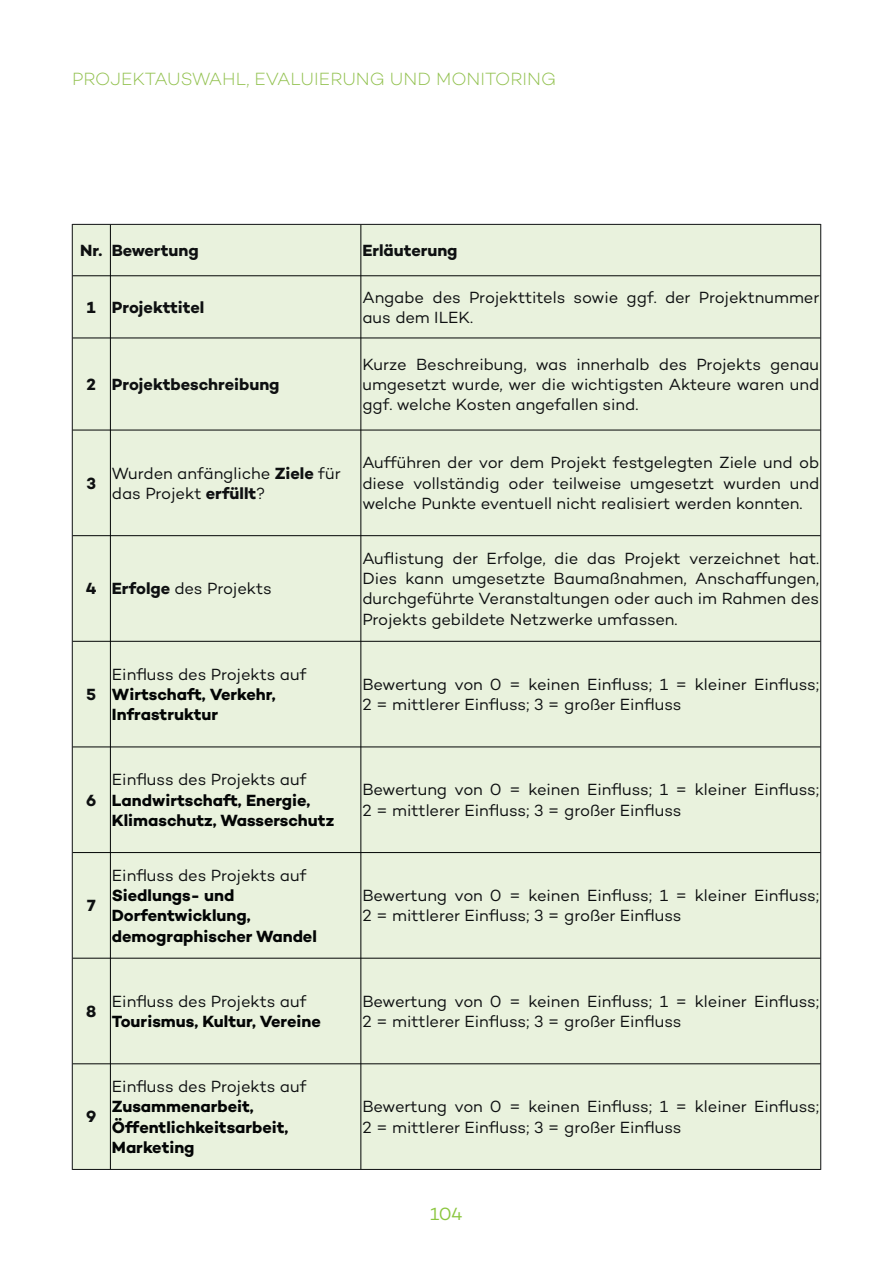
<style>
.page{position:relative;width:893px;height:1263px;background:#fff}
.page>*{position:absolute;margin:0;border:0;box-sizing:border-box;transform-origin:0 0}
.t1{font:300 18px "Campton";color:#92c14f}
.t2{font:18px "Campton";color:#8bc63f}
.t3{font:16.5px/20.2px "Campton";letter-spacing:-.005em;color:#0e1011}
.t4{font:700 16.5px/20.2px "Campton";color:#030505}
.t5{font:700 16.5px "Campton";letter-spacing:-.005em;color:#0e1011}
.s1{font-weight:700}
</style>
<div class="page">
<div style="left:73px;top:225px;width:747px;height:944px;background:#e9f2dd"></div>
<hr style="left:72px;top:224px;width:1px;height:946px;background:#0e1011">
<hr style="left:820px;top:224px;width:1px;height:946px;background:#0e1011">
<hr style="left:110px;top:225px;width:1px;height:944px;background:#030505">
<hr style="left:360px;top:225px;width:1px;height:944px;background:#030505">
<hr style="left:72px;top:224px;width:749px;height:1px;background:#0e1011">
<hr style="left:72px;top:1169px;width:749px;height:1px;background:#0e1011">
<hr style="left:73px;top:275px;width:747px;height:1px;background:#030505">
<hr style="left:73px;top:338px;width:747px;height:1px;background:#030505">
<hr style="left:73px;top:430px;width:747px;height:1px;background:#030505">
<hr style="left:73px;top:535px;width:747px;height:1px;background:#030505">
<hr style="left:73px;top:641px;width:747px;height:1px;background:#030505">
<hr style="left:73px;top:746px;width:747px;height:1px;background:#030505">
<hr style="left:73px;top:852px;width:747px;height:1px;background:#030505">
<hr style="left:73px;top:958px;width:747px;height:1px;background:#030505">
<hr style="left:73px;top:1063px;width:747px;height:1px;background:#030505">
<p class="t1" style="left:72px;top:71px;width:485px">PROJEKTAUSWAHL, EVALUIERUNG UND MONITORING</p>
<p class="t5" style="left:80px;top:243px;width:120px">Nr. Bewertung</p>
<p class="t5" style="left:362px;top:243px;width:97px">Erläuterung</p>
<p class="t5" style="left:87px;top:300px;width:119px">1 Projekttitel</p>
<p class="t3" style="left:362px;top:288px;width:458px">Angabe des Projekttitels sowie ggf. der Projektnummer aus dem ILEK.</p>
<p class="t5" style="left:87px;top:377px;width:194px">2 Projektbeschreibung</p>
<p class="t3" style="left:362px;top:355px;width:458px;text-align:justify">Kurze Beschreibung, was innerhalb des Projekts genau umgesetzt wurde, wer die wichtigsten Akteure waren und ggf. welche Kosten angefallen sind.</p>
<p class="t5" style="left:87px;top:476px;width:11px">3</p>
<p class="t3" style="left:112px;top:464px;width:230px">Wurden anfängliche <span class="s1">Ziele</span> für das Projekt <span class="s1">erfüllt</span>?</p>
<p class="t3" style="left:362px;top:454px;width:458px;text-align:justify">Aufführen der vor dem Projekt festgelegten Ziele und ob diese vollständig oder teilweise umgesetzt wurden und welche Punkte eventuell nicht realisiert werden konnten.</p>
<p class="t3" style="left:86px;top:580px;width:187px"><span class="s1">4 Erfolge</span> des Projekts</p>
<p class="t3" style="left:362px;top:549px;width:458px;text-align:justify">Auflistung der Erfolge, die das Projekt verzeichnet hat.<br>Dies kann umgesetzte Baumaßnahmen, Anschaffungen, durchgeführte Veranstaltungen oder auch im Rahmen des Projekts gebildete Netzwerke umfassen.</p>
<p class="t5" style="left:86px;top:687px;width:12px">5</p>
<p class="t3" style="left:112px;top:665px;width:196px">Einfluss des Projekts auf</p>
<p class="t4" style="left:112px;top:685px;width:165px">Wirtschaft, Verkehr,<br>Infrastruktur</p>
<p class="t3" style="left:362px;top:675px;width:458px">Bewertung von 0 = keinen Einfluss; 1 = kleiner Einfluss;<br>2 = mittlerer Einfluss; 3 = großer Einfluss</p>
<p class="t5" style="left:86px;top:793px;width:12px">6</p>
<p class="t5" style="left:87px;top:898px;width:10px">7</p>
<p class="t3" style="left:112px;top:771px;width:196px">Einfluss des Projekts auf</p>
<p class="t4" style="left:112px;top:791px;width:224px">Landwirtschaft, Energie,<br>Klimaschutz, Wasserschutz</p>
<p class="t3" style="left:362px;top:781px;width:458px">Bewertung von 0 = keinen Einfluss; 1 = kleiner Einfluss;<br>2 = mittlerer Einfluss; 3 = großer Einfluss</p>
<p class="t3" style="left:112px;top:866px;width:196px">Einfluss des Projekts auf</p>
<p class="t4" style="left:112px;top:886px;width:206px">Siedlungs- und<br>Dorfentwicklung, demographischer Wandel</p>
<p class="t3" style="left:362px;top:886px;width:458px">Bewertung von 0 = keinen Einfluss; 1 = kleiner Einfluss;<br>2 = mittlerer Einfluss; 3 = großer Einfluss</p>
<p class="t5" style="left:86px;top:1004px;width:12px">8</p>
<p class="t3" style="left:112px;top:992px;width:196px">Einfluss des Projekts auf</p>
<p class="t4" style="left:112px;top:1012px;width:211px">Tourismus, Kultur, Vereine</p>
<p class="t3" style="left:362px;top:992px;width:458px">Bewertung von 0 = keinen Einfluss; 1 = kleiner Einfluss;<br>2 = mittlerer Einfluss; 3 = großer Einfluss</p>
<p class="t5" style="left:86px;top:1110px;width:12px">9</p>
<p class="t3" style="left:112px;top:1077px;width:196px">Einfluss des Projekts auf</p>
<p class="t4" style="left:112px;top:1098px;width:178px">Zusammenarbeit,<br>Öffentlichkeitsarbeit,<br>Marketing</p>
<p class="t3" style="left:362px;top:1098px;width:458px">Bewertung von 0 = keinen Einfluss; 1 = kleiner Einfluss;<br>2 = mittlerer Einfluss; 3 = großer Einfluss</p>
<p class="t2" style="left:430px;top:1206px;width:34px">104</p>
</div>
